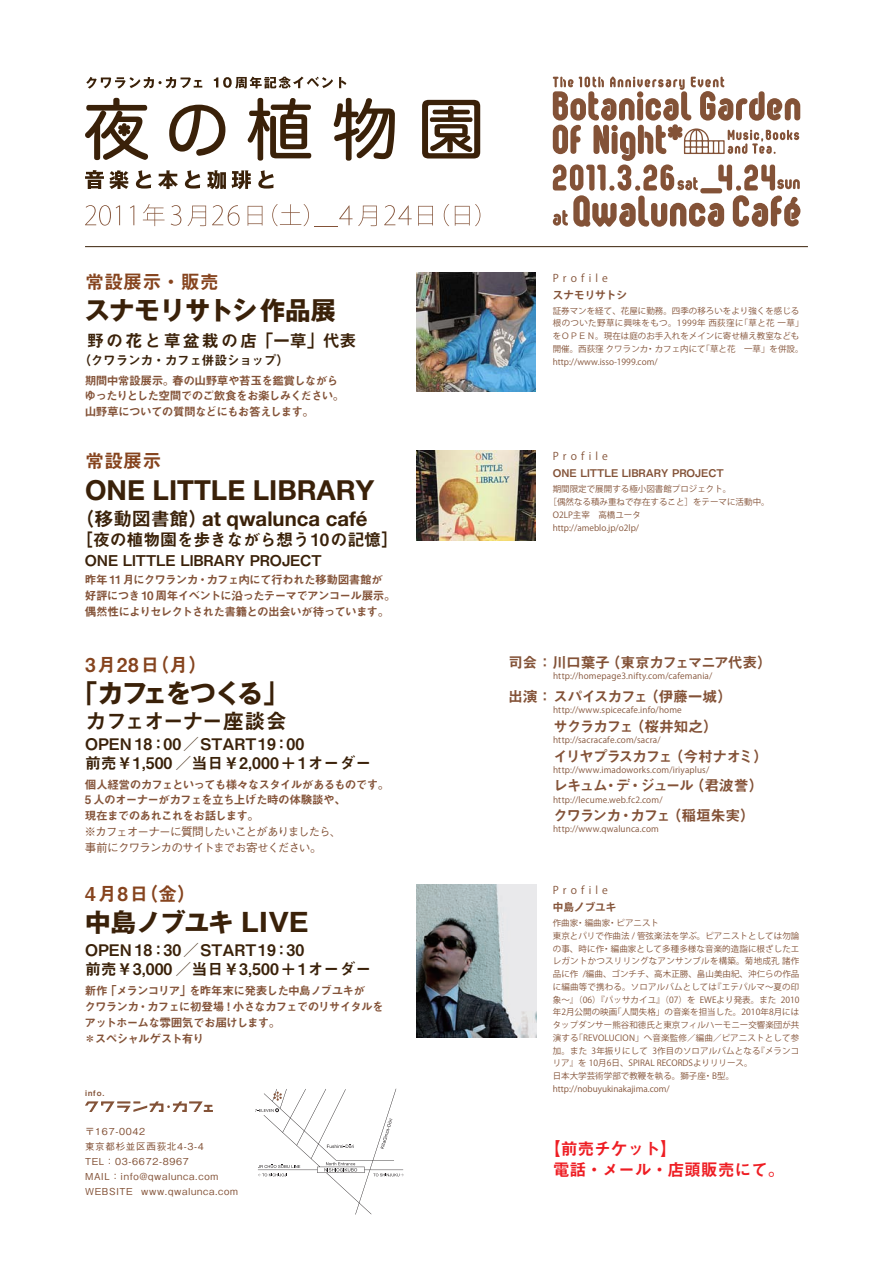
<style>
.page{position:relative;width:893px;height:1263px;background:#fff}
.page>*{position:absolute;margin:0;border:0;box-sizing:border-box;transform-origin:0 0}
.t1{font:700 27.6px "Helvetica Neue";color:#3a2109}
.t2{font:700 25.5px "Gothic MB101 Pro";color:#3a2109}
.t3{font:700 25.5px "Gothic MB101 Pro";letter-spacing:-.02em;color:#3a2109}
.t4{font:700 25.5px "Gothic MB101 Pro";letter-spacing:-.07em;color:#3a2109}
.t5{font:21.3px "Midashi Go Pro MB31";letter-spacing:-.08em;color:#3a2109}
.t6{font:700 20.4px "Helvetica Neue";color:#3a2109}
.t7{font:19.2px "Midashi Go Pro MB31";letter-spacing:.015em;color:#86441e}
.t8{font:16.95px/21.3px "Midashi Go Pro MB31";letter-spacing:-.02em;color:#ee1d23}
.t9{font:16.95px "Midashi Go Pro MB31";letter-spacing:-.015em;color:#3a2109}
.t10{font:16.95px "Midashi Go Pro MB31";letter-spacing:.125em;color:#3a2109}
.t11{font:15.9px/19.2px "Midashi Go Pro MB31";color:#3a2109}
.t12{font:14.85px "Midashi Go Pro MB31";letter-spacing:-.085em;color:#835237}
.t13{font:14.85px "Midashi Go Pro MB31";letter-spacing:-.06em;color:#835237}
.t14{font:14.85px "Midashi Go Pro MB31";letter-spacing:-.01em;color:#3a2109}
.t15{font:12.75px "Midashi Go Pro MB31";letter-spacing:-.03em;color:#3a2109}
.t16{font:11.7px/15.9px "Midashi Go Pro MB31";letter-spacing:-.07em;color:#835237}
.t17{font:10.65px/17px "Midashi Go Pro MB31";color:#835237}
.t18{font:10.65px/17px "Koz Go Pro";letter-spacing:.39em;color:#835237}
.t19{font:500 9.6px/14.9px "Gothic BBB Pro";letter-spacing:.07em;color:#835237}
.t20{font:8.55px/12.8px "Koz Go Pro";letter-spacing:.005em;color:#835237}
.t21{font:7.8px "Midashi Go Pro MB31";color:#835237}
.s1{font-family:"Midashi Go Pro MB31";font-weight:400;font-size:19.2px}
.s2{font-family:"Gothic BBB Pro";font-weight:500}
.s3{font-weight:700}
.s4{font-family:"Koz Go Pro"}
</style>
<div class="page">
<img style="left:417px;top:272px;width:119px;height:119px">
<img style="left:417px;top:451px;width:119px;height:89px">
<img style="left:417px;top:884px;width:119px;height:153px">
<hr style="left:85px;top:246px;width:723px;height:1px;background:#3a2109">
<svg style="left:255px;top:1089px;width:149px;height:125px"></svg>
<svg style="left:86px;top:77px;width:116px;height:12px"></svg>
<svg style="left:214px;top:77px;width:119px;height:12px"></svg>
<svg style="left:339px;top:77px;width:7px;height:11px"></svg>
<svg style="left:85px;top:1101px;width:128px;height:11px"></svg>
<svg style="left:169px;top:105px;width:56px;height:51px"></svg>
<svg style="left:248px;top:98px;width:63px;height:63px"></svg>
<svg style="left:334px;top:98px;width:61px;height:63px"></svg>
<svg style="left:422px;top:100px;width:58px;height:58px"></svg>
<svg style="left:85px;top:98px;width:63px;height:62px"></svg>
<svg style="left:552px;top:76px;width:248px;height:151px"></svg>
<svg style="left:85px;top:205px;width:35px;height:21px"></svg>
<svg style="left:130px;top:205px;width:4px;height:20px"></svg>
<svg style="left:143px;top:204px;width:22px;height:22px"></svg>
<svg style="left:171px;top:205px;width:10px;height:21px"></svg>
<svg style="left:188px;top:206px;width:18px;height:20px"></svg>
<svg style="left:212px;top:205px;width:28px;height:21px"></svg>
<svg style="left:248px;top:206px;width:14px;height:20px"></svg>
<svg style="left:272px;top:204px;width:105px;height:23px"></svg>
<svg style="left:384px;top:205px;width:28px;height:20px"></svg>
<svg style="left:418px;top:206px;width:15px;height:20px"></svg>
<svg style="left:444px;top:204px;width:5px;height:22px"></svg>
<svg style="left:455px;top:204px;width:25px;height:22px"></svg>
<svg style="left:85px;top:170px;width:43px;height:19px"></svg>
<svg style="left:136px;top:170px;width:15px;height:19px"></svg>
<svg style="left:158px;top:170px;width:20px;height:19px"></svg>
<svg style="left:185px;top:170px;width:15px;height:19px"></svg>
<svg style="left:207px;top:170px;width:44px;height:19px"></svg>
<svg style="left:258px;top:170px;width:16px;height:19px"></svg>
<p class="t7" style="left:85px;top:266px;width:135px">常設展示・販売</p>
<p class="t3" style="left:84px;top:289px;width:253px">スナモリサトシ作品展</p>
<p class="t10" style="left:87px;top:327px;width:271px">野の花と草盆栽の店 「一草」代表</p>
<p class="t15" style="left:78px;top:350px;width:212px">（クワランカ・カフェ併設ショップ）</p>
<p class="t16" style="left:85px;top:371px;width:262px">期間中常設展示。春の山野草や苔玉を鑑賞しながらゆったりとした空間でのご飲食をお楽しみください。山野草についての質問などにもお答えします。</p>
<p class="t7" style="left:85px;top:445px;width:78px">常設展示</p>
<p class="t1" style="left:85px;top:473px;width:291px">ONE LITTLE LIBRARY</p>
<p class="t6" style="left:75px;top:506px;width:294px"><span class="s1">（移動図書館）</span>at qwalunca café</p>
<p class="t9" style="left:76px;top:526px;width:323px">［夜の植物園を歩きながら想う10の記憶］</p>
<p class="t14" style="left:85px;top:548px;width:238px">ONE LITTLE LIBRARY PROJECT</p>
<p class="t16" style="left:85px;top:571px;width:313px">昨年 11 月にクワランカ・カフェ内にて行われた移動図書館が好評につき 10 周年イベントに沿ったテーマでアンコール展示。偶然性によりセレクトされた書籍との出会いが待っています。</p>
<p class="t7" style="left:85px;top:649px;width:124px">3月28日（月）</p>
<p class="t4" style="left:72px;top:672px;width:218px">「カフェをつくる」</p>
<p class="t5" style="left:85px;top:704px;width:203px">カフェオーナー座談会</p>
<p class="t11" style="left:85px;top:732px;width:288px">OPEN 18：00 ／START19：00<br>前売￥1,500 ／当日￥2,000＋1オーダー</p>
<p class="t16" style="left:85px;top:775px;width:306px">個人経営のカフェといっても様々なスタイルがあるものです。<br>5 人のオーナーがカフェを立ち上げた時の体験談や、<br>現在までのあれこれをお話します。<br><span class="s2">※カフェオーナーに質問したいことがありましたら、<br>事前にクワランカのサイトまでお寄せください。</span></p>
<p class="t7" style="left:85px;top:879px;width:113px">4月8日（金）</p>
<p class="t2" style="left:85px;top:901px;width:225px">中島ノブユキ LIVE</p>
<p class="t11" style="left:85px;top:938px;width:288px">OPEN 18：30 ／START19：30<br>前売￥3,000 ／当日￥3,500＋1オーダー</p>
<p class="t16" style="left:84px;top:981px;width:301px">新作「メランコリア」を昨年末に発表した中島ノブユキが<br>クワランカ・カフェに初登場！小さなカフェでのリサイタルをアットホームな雰囲気でお届けします。<br>＊スペシャルゲスト有り</p>
<p class="t21" style="left:85px;top:1086px;width:21px">info.</p>
<p class="t19" style="left:85px;top:1123px;width:155px">〒167-0042<br>東京都杉並区西荻北4-3-4<br>TEL：03-6672-8967<br>MAIL：info@qwalunca.com<br>WEBSITE www.qwalunca.com</p>
<p class="t18" style="left:553px;top:269px;width:76px">Profile<br><span class="s3">スナモリサトシ</span></p>
<p class="t20" style="left:553px;top:304px;width:252px">証券マンを経て、花屋に勤務。四季の移ろいをより強くを感じる根のついた野草に興味をもつ。1999年 西荻窪に「草と花 一草」をＯＰＥＮ。現在は庭のお手入れをメインに寄せ植え教室なども開催。西荻窪 クワランカ・カフェ内にて「草と花　一草」を併設。http://www.isso-1999.com/</p>
<p class="t17" style="left:553px;top:446px;width:173px"><span class="s4">Profile<br></span>ONE LITTLE LIBRARY PROJECT</p>
<p class="t20" style="left:553px;top:483px;width:180px">期間限定で展開する極小図書館プロジェクト。</p>
<p class="t20" style="left:549px;top:496px;width:223px">［偶然なる積み重ねで存在すること］をテーマに活動中。</p>
<p class="t20" style="left:553px;top:508px;width:90px">O2LP主宰　高橋ユータ</p>
<p class="t20" style="left:553px;top:521px;width:88px">http://ameblo.jp/o2lp/</p>
<p class="t13" style="left:508px;top:650px;width:265px">司会：川口葉子（東京カフェマニア代表）</p>
<p class="t20" style="left:553px;top:670px;width:161px">http://homepage3.nifty.com/cafemania/</p>
<p class="t13" style="left:508px;top:684px;width:226px">出演： スパイスカフェ（伊藤一城）</p>
<p class="t20" style="left:553px;top:704px;width:130px">http://www.spicecafe.info/home</p>
<p class="t12" style="left:553px;top:714px;width:166px">サクラカフェ（桜井知之）</p>
<p class="t20" style="left:553px;top:734px;width:109px">http://sacracafe.com/sacra/</p>
<p class="t12" style="left:553px;top:744px;width:217px">イリヤプラスカフェ（今村ナオミ）</p>
<p class="t20" style="left:553px;top:764px;width:158px">http://www.imadoworks.com/iriyaplus/</p>
<p class="t12" style="left:553px;top:774px;width:212px">レキュム・デ・ジュール（君波誉）</p>
<p class="t20" style="left:553px;top:793px;width:111px">http://lecume.web.fc2.com/</p>
<p class="t12" style="left:553px;top:803px;width:203px">クワランカ・カフェ（稲垣朱実）</p>
<p class="t20" style="left:553px;top:823px;width:107px">http://www.qwalunca.com</p>
<p class="t18" style="left:553px;top:882px;width:65px">Profile<span class="s3">中島ノブユキ</span></p>
<p class="t20" style="left:553px;top:917px;width:248px">作曲家・編曲家・ピアニスト<br>東京とパリで作曲法 / 管弦楽法を学ぶ。ピアニストとしては勿論の事、時に作・編曲家として多種多様な音楽的造詣に根ざしたエレガントかつスリリングなアンサンブルを構築。菊地成孔 諸作品に作 /編曲、ゴンチチ、高木正勝、畠山美由紀、沖仁らの作品に編曲等で携わる。ソロアルバムとしては『エテパルマ～夏の印象～』（06）『パッサカイユ』（07）を EWEより発表。また 2010年2月公開の映画「人間失格」の音楽を担当した。2010年8月にはタップダンサー熊谷和徳氏と東京フィルハーモニー交響楽団が共演する「REVOLUCION」へ音楽監修／編曲／ピアニストとして参加。また 3年振りにして 3作目のソロアルバムとなる『メランコリア』を 10月6日、SPIRAL RECORDSよりリリース。<br>日本大学芸術学部で教鞭を執る。獅子座・B型。http://nobuyukinakajima.com/</p>
<p class="t8" style="left:553px;top:1135px;width:233px;text-indent:-9px">【前売チケット】<br>電話・メール・店頭販売にて。</p>
</div>
